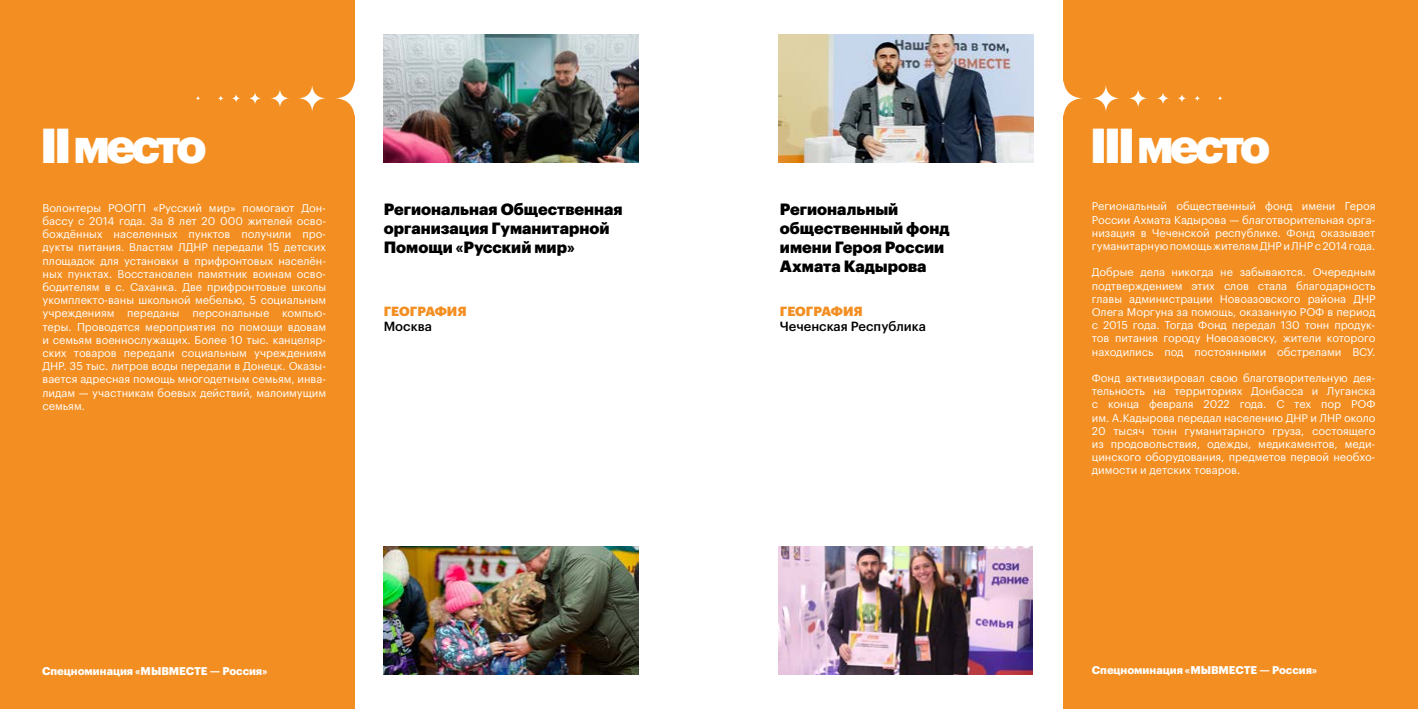
<style>
.page{position:relative;width:1418px;height:709px;background:#fff}
.page>*{position:absolute;margin:0;border:0;box-sizing:border-box;transform-origin:0 0}
.t1{font:900 48px "Graphik LCG";letter-spacing:-.075em;color:#fff}
.t2{font:900 16px/19.2px "Graphik LCG";color:#000}
.t3{font:500 13px "Graphik LCG";color:#000}
.t4{font:900 13px "Graphik LCG";color:#f38f22}
.t5{font:11px/13.2px "Graphik LCG";color:#fff;text-align:justify}
.t6{font:700 11px "Graphik LCG";color:#fff}
</style>
<div class="page">
<img style="left:384px;top:34px;width:254px;height:128px">
<img style="left:384px;top:546px;width:254px;height:129px">
<div style="left:0;top:0;width:354px;height:709px;background:#f38f22"></div>
<div style="left:1063px;top:0;width:354px;height:709px;background:#f38f22"></div>
<svg style="left:336px;top:79px;width:19px;height:38px"></svg>
<svg style="left:299px;top:85px;width:27px;height:27px"></svg>
<svg style="left:271px;top:89px;width:18px;height:18px"></svg>
<svg style="left:249px;top:92px;width:12px;height:12px"></svg>
<svg style="left:232px;top:94px;width:8px;height:9px"></svg>
<svg style="left:218px;top:95px;width:6px;height:6px"></svg>
<svg style="left:195px;top:96px;width:5px;height:5px"></svg>
<svg style="left:1063px;top:80px;width:19px;height:37px"></svg>
<svg style="left:1093px;top:85px;width:26px;height:27px"></svg>
<svg style="left:1129px;top:89px;width:18px;height:19px"></svg>
<svg style="left:1157px;top:92px;width:12px;height:12px"></svg>
<svg style="left:1178px;top:94px;width:8px;height:9px"></svg>
<svg style="left:1194px;top:95px;width:6px;height:6px"></svg>
<svg style="left:1218px;top:96px;width:4px;height:5px"></svg>
<img style="left:779px;top:34px;width:254px;height:128px">
<img style="left:779px;top:546px;width:253px;height:129px">
<h1 class="t1" style="left:40px;top:108px;width:168px">II место</h1>
<p class="t5" style="left:43px;top:200px;width:285px">Волонтеры РООГП «Русский мир» помогают Дон&shy;бассу с 2014 года. За 8 лет 20 000 жителей осво&shy;бождённых населенных пунктов получили про&shy;дукты питания. Властям ЛДНР передали 15 детских площадок для установки в прифронтовых населён&shy;ных пунктах. Восстановлен памятник воинам осво&shy;бодителям в с. Саханка. Две прифронтовые школы укомплекто-ваны школьной мебелью, 5 социальным учреждениям переданы персональные компью&shy;теры. Проводятся мероприятия по помощи вдовам и семьям военнослужащих. Более 10 тыс. канцеляр&shy;ских товаров передали социальным учреждениям ДНР. 35 тыс. литров воды передали в Донецк. Оказы&shy;вается адресная помощь многодетным семьям, инва&shy;лидам — участникам боевых действий, малоимущим семьям.</p>
<h2 class="t2" style="left:384px;top:198px;width:240px">Региональная Общественная организация Гуманитарной<br>Помощи «Русский мир»</h2>
<p class="t4" style="left:384px;top:301px;width:84px">ГЕОГРАФИЯ</p>
<p class="t3" style="left:384px;top:316px;width:50px">Москва</p>
<h2 class="t2" style="left:780px;top:198px;width:171px">Региональный общественный фонд имени Героя России<br>Ахмата Кадырова</h2>
<p class="t4" style="left:780px;top:301px;width:84px">ГЕОГРАФИЯ</p>
<p class="t3" style="left:780px;top:316px;width:147px">Чеченская Республика</p>
<h1 class="t1" style="left:1089px;top:108px;width:182px">III место</h1>
<p class="t5" style="left:1091px;top:199px;width:285px">Региональный общественный фонд имени Героя России Ахмата Кадырова — благотворительная орга&shy;низация в Чеченской республике. Фонд оказывает гуманитарную помощь жителям ДНР и ЛНР с 2014 года.</p>
<p class="t5" style="left:1091px;top:265px;width:285px">Добрые дела никогда не забываются. Очередным подтверждением этих слов стала благодарность главы администрации Новоазовского района ДНР Олега Моргуна за помощь, оказанную РОФ в период с 2015 года. Тогда Фонд передал 130 тонн продук&shy;тов питания городу Новоазовску, жители которого находились под постоянными обстрелами ВСУ.</p>
<p class="t5" style="left:1091px;top:370px;width:285px">Фонд активизировал свою благотворительную дея&shy;тельность на территориях Донбасса и Луганска с конца февраля 2022 года. С тех пор РОФ им. А.Кадырова передал населению ДНР и ЛНР около 20 тысяч тонн гуманитарного груза, состоящего из продовольствия, одежды, медикаментов, меди&shy;цинского оборудования, предметов первой необхо&shy;димости и детских товаров.</p>
<p class="t6" style="left:42px;top:662px;width:227px">Cпецноминация «МЫВМЕСТЕ — Россия»</p>
<p class="t6" style="left:1091px;top:662px;width:227px">Cпецноминация «МЫВМЕСТЕ — Россия»</p>
</div>
